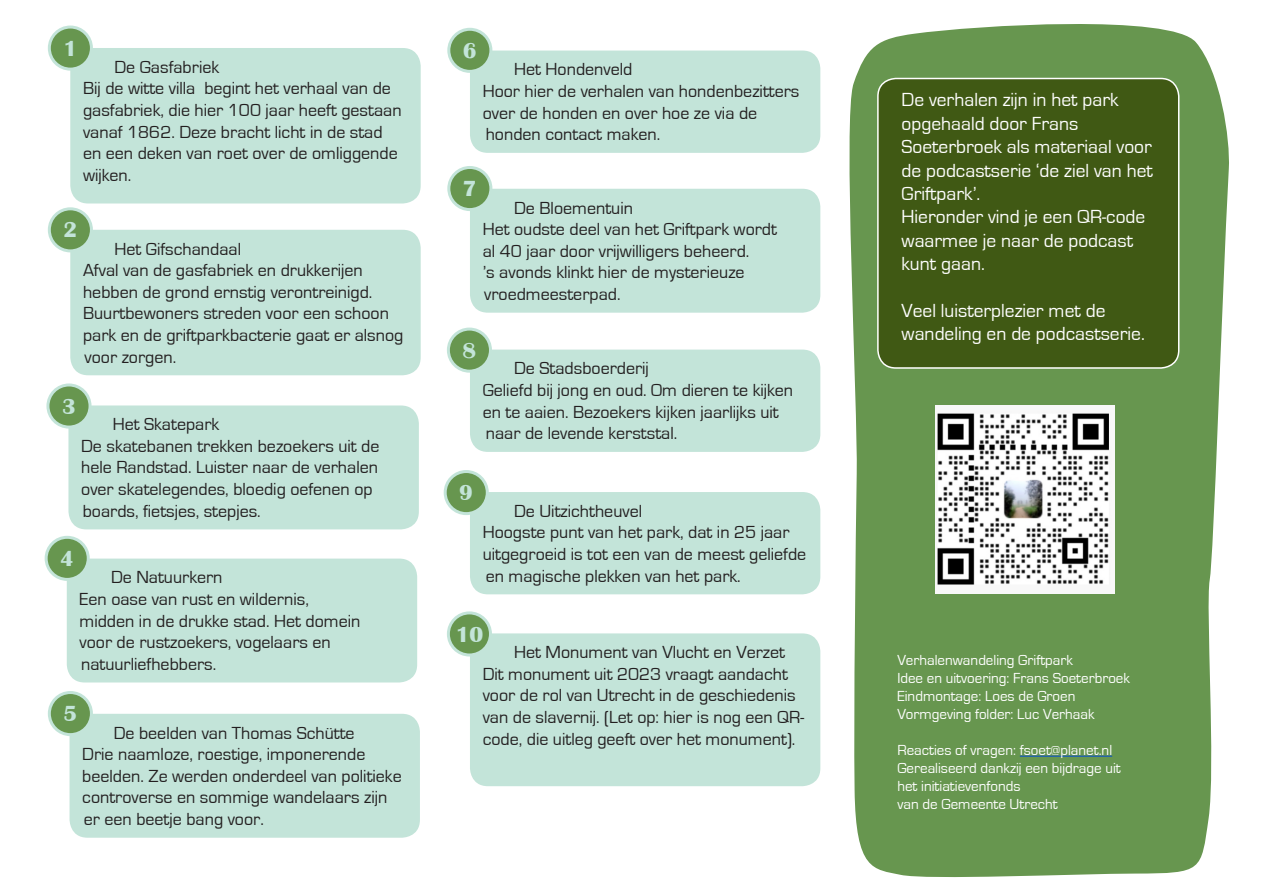
<style>
.page{position:relative;width:1263px;height:893px;background:#fff}
.page>*{position:absolute;margin:0;border:0;box-sizing:border-box;transform-origin:0 0}
.t1{font:700 22.5px "Britannic";color:#c3e4d9}
.t2{font:19.5px/23.4px "Eurostile";color:#fff}
.t3{font:18px/21.6px "Eurostile";color:#231f20}
.t4{font:15px "Eurostile";color:#fff}
</style>
<div class="page">
<div style="left:70px;top:48px;width:351px;height:155px;background:#c3e4d9;border-radius:18px"></div>
<div style="left:70px;top:230px;width:351px;height:145px;background:#c3e4d9;border-radius:18px"></div>
<div style="left:68px;top:405px;width:351px;height:124px;background:#c3e4d9;border-radius:18px"></div>
<div style="left:67px;top:559px;width:350px;height:123px;background:#c3e4d9;border-radius:18px"></div>
<div style="left:70px;top:714px;width:350px;height:124px;background:#c3e4d9;border-radius:18px"></div>
<div style="left:48px;top:385px;width:42px;height:42px;background:#67964f;border-radius:50%"></div>
<div style="left:46px;top:383px;width:46px;height:46px;border:3px solid #c3e4d9;border-radius:50%"></div>
<div style="left:46px;top:537px;width:42px;height:42px;background:#67964f;border-radius:50%"></div>
<div style="left:45px;top:536px;width:45px;height:45px;border:3px solid #c3e4d9;border-radius:50%"></div>
<div style="left:49px;top:692px;width:42px;height:43px;background:#67964f;border-radius:50%"></div>
<div style="left:48px;top:691px;width:45px;height:45px;border:3px solid #c3e4d9;border-radius:50%"></div>
<div style="left:49px;top:209px;width:42px;height:42px;background:#67964f;border-radius:50%"></div>
<div style="left:48px;top:207px;width:45px;height:45px;border:3px solid #c3e4d9;border-radius:50%"></div>
<div style="left:49px;top:27px;width:42px;height:42px;background:#67964f;border-radius:50%"></div>
<div style="left:48px;top:26px;width:45px;height:45px;border:3px solid #c3e4d9;border-radius:50%"></div>
<div style="left:470px;top:51px;width:350px;height:102px;background:#c3e4d9;border-radius:18px"></div>
<div style="left:470px;top:189px;width:350px;height:124px;background:#c3e4d9;border-radius:18px"></div>
<div style="left:470px;top:350px;width:350px;height:102px;background:#c3e4d9;border-radius:18px"></div>
<div style="left:470px;top:492px;width:350px;height:102px;background:#c3e4d9;border-radius:18px"></div>
<div style="left:470px;top:633px;width:350px;height:153px;background:#c3e4d9;border-radius:18px"></div>
<div style="left:449px;top:29px;width:42px;height:42px;background:#67964f;border-radius:50%"></div>
<div style="left:447px;top:28px;width:45px;height:45px;border:3px solid #c3e4d9;border-radius:50%"></div>
<div style="left:449px;top:167px;width:42px;height:43px;background:#67964f;border-radius:50%"></div>
<div style="left:447px;top:166px;width:45px;height:45px;border:3px solid #c3e4d9;border-radius:50%"></div>
<div style="left:448px;top:329px;width:42px;height:42px;background:#67964f;border-radius:50%"></div>
<div style="left:447px;top:328px;width:45px;height:45px;border:3px solid #c3e4d9;border-radius:50%"></div>
<div style="left:445px;top:471px;width:42px;height:43px;background:#67964f;border-radius:50%"></div>
<div style="left:444px;top:470px;width:45px;height:45px;border:3px solid #c3e4d9;border-radius:50%"></div>
<div style="left:448px;top:613px;width:42px;height:42px;background:#67964f;border-radius:50%"></div>
<div style="left:447px;top:611px;width:45px;height:45px;border:3px solid #c3e4d9;border-radius:50%"></div>
<svg style="left:849px;top:24px;width:380px;height:854px;background:#77a161"></svg>
<div style="left:878px;top:79px;width:301px;height:289px;background:#405914;border-radius:18px"></div>
<div style="left:877px;top:78px;width:302px;height:291px;border:2px solid #fff;border-radius:18px"></div>
<hr style="left:1020px;top:756px;width:92px;height:1px;background:#0950d0">
<img style="left:936px;top:406px;width:178px;height:188px">
<p class="t1" style="left:63px;top:36px;width:15px">1</p>
<p class="t3" style="left:115px;top:56px;width:106px">De Gasfabriek</p>
<p class="t3" style="left:83px;top:78px;width:320px">Bij de witte villa begint het verhaal van de gasfabriek, die hier 100 jaar heeft gestaan vanaf 1862. Deze bracht licht in de stad en een deken van roet over de omliggende wijken.</p>
<p class="t1" style="left:63px;top:217px;width:15px">2</p>
<p class="t3" style="left:115px;top:238px;width:128px">Het Gifschandaal</p>
<p class="t3" style="left:83px;top:260px;width:322px">Afval van de gasfabriek en drukkerijen hebben de grond ernstig verontreinigd.<br>Buurtbewoners streden voor een schoon park en de griftparkbacterie gaat er alsnog voor zorgen.</p>
<p class="t1" style="left:62px;top:393px;width:15px">3</p>
<p class="t3" style="left:113px;top:414px;width:108px">Het Skatepark</p>
<p class="t3" style="left:81px;top:435px;width:300px">De skatebanen trekken bezoekers uit de hele Randstad. Luister naar de verhalen over skatelegendes, bloedig oefenen op boards, fietsjes, stepjes.</p>
<p class="t1" style="left:60px;top:546px;width:15px">4</p>
<p class="t3" style="left:111px;top:567px;width:113px">De Natuurkern</p>
<p class="t3" style="left:80px;top:589px;width:282px">Een oase van rust en wildernis, midden in de drukke stad. Het domein voor de rustzoekers, vogelaars en natuurliefhebbers.</p>
<p class="t1" style="left:63px;top:701px;width:15px">5</p>
<p class="t3" style="left:114px;top:722px;width:242px">De beelden van Thomas Schütte</p>
<p class="t3" style="left:82px;top:744px;width:321px">Drie naamloze, roestige, imponerende beelden. Ze werden onderdeel van politieke controverse en sommige wandelaars zijn er een beetje bang voor.</p>
<p class="t1" style="left:463px;top:38px;width:15px">6</p>
<p class="t3" style="left:514px;top:59px;width:120px">Het Hondenveld</p>
<p class="t3" style="left:483px;top:81px;width:318px">Hoor hier de verhalen van hondenbezitters over de honden en over hoe ze via de honden contact maken.</p>
<p class="t1" style="left:463px;top:176px;width:15px">7</p>
<p class="t3" style="left:514px;top:197px;width:120px">De Bloementuin</p>
<p class="t3" style="left:483px;top:219px;width:296px">Het oudste deel van het Griftpark wordt al 40 jaar door vrijwilligers beheerd.<br>’s avonds klinkt hier de mysterieuze vroedmeesterpad.</p>
<p class="t1" style="left:462px;top:338px;width:15px">8</p>
<p class="t3" style="left:514px;top:358px;width:136px">De Stadsboerderij</p>
<p class="t3" style="left:483px;top:380px;width:312px">Geliefd bij jong en oud. Om dieren te kijken en te aaien. Bezoekers kijken jaarlijks uit naar de levende kerststal.</p>
<p class="t1" style="left:459px;top:480px;width:15px">9</p>
<p class="t3" style="left:514px;top:500px;width:129px">De Uitzichtheuvel</p>
<p class="t3" style="left:483px;top:522px;width:325px">Hoogste punt van het park, dat in 25 jaar uitgegroeid is tot een van de meest geliefde en magische plekken van het park.</p>
<p class="t1" style="left:456px;top:621px;width:29px">10</p>
<p class="t3" style="left:514px;top:642px;width:272px">Het Monument van Vlucht en Verzet</p>
<p class="t3" style="left:483px;top:663px;width:323px">Dit monument uit 2023 vraagt aandacht voor de rol van Utrecht in de geschiedenis van de slavernij. (Let op: hier is nog een QR&shy;code, die uitleg geeft over het monument).</p>
<p class="t2" style="left:901px;top:89px;width:253px">De verhalen zijn in het park opgehaald door Frans<br>Soeterbroek als materiaal voor de podcastserie ‘de ziel van het<br>Griftpark’.</p>
<p class="t2" style="left:901px;top:206px;width:245px">Hieronder vind je een QR-code waarmee je naar de podcast kunt gaan.</p>
<p class="t2" style="left:901px;top:299px;width:245px">Veel luisterplezier met de wandeling en de podcastserie.</p>
<p class="t4" style="left:897px;top:652px;width:177px">Verhalenwandeling Griftpark</p>
<p class="t4" style="left:897px;top:670px;width:234px">Idee en uitvoering: Frans Soeterbroek</p>
<p class="t4" style="left:897px;top:688px;width:180px">Eindmontage: Loes de Groen</p>
<p class="t4" style="left:897px;top:706px;width:199px">Vormgeving folder: Luc Verhaak</p>
<p class="t4" style="left:897px;top:742px;width:216px">Reacties of vragen: fsoet@planet.nl</p>
<p class="t4" style="left:897px;top:760px;width:225px">Gerealiseerd dankzij een bijdrage uit</p>
<p class="t4" style="left:897px;top:778px;width:125px">het initiatievenfonds</p>
<p class="t4" style="left:897px;top:796px;width:162px">van de Gemeente Utrecht</p>
</div>
